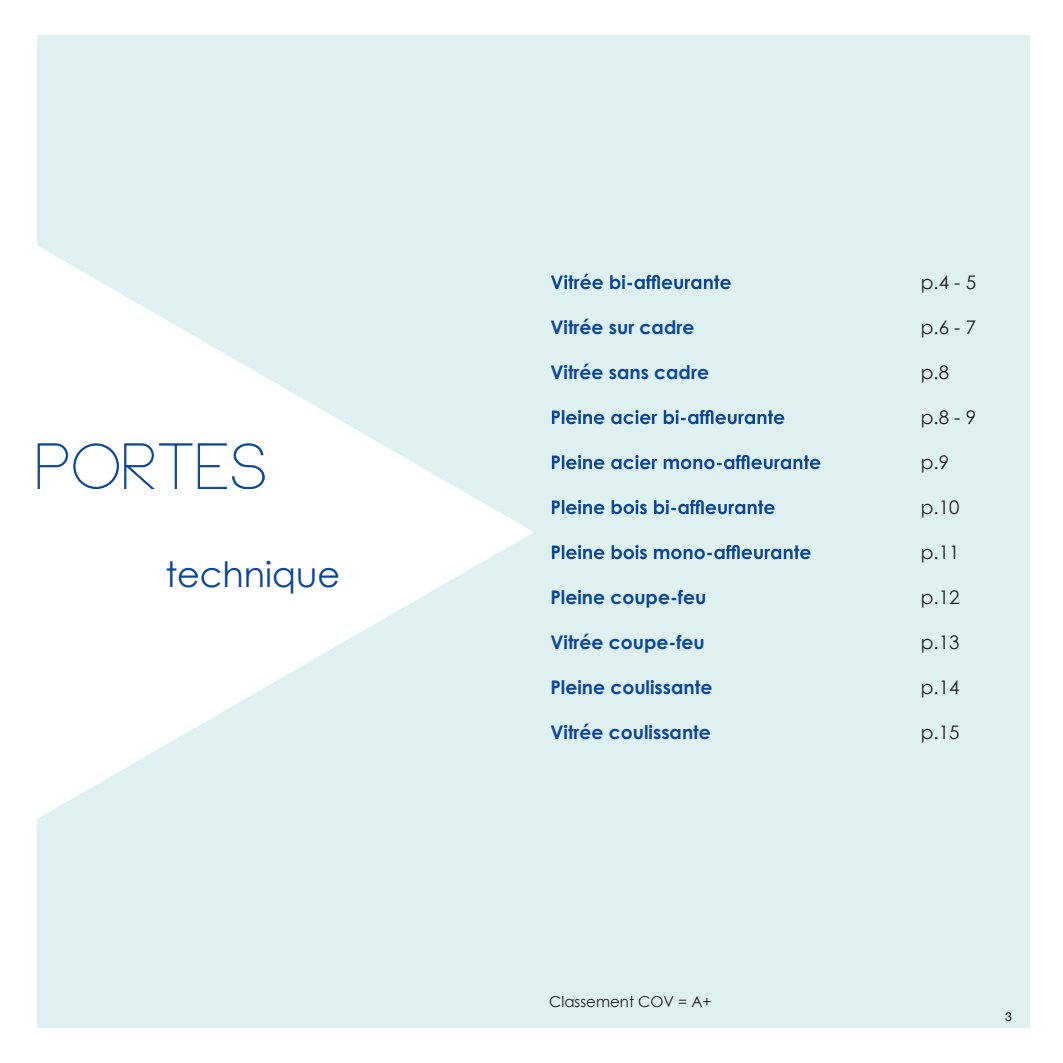
<style>
.page{position:relative;width:1063px;height:1063px;background:#fff}
.page>*{position:absolute;margin:0;border:0;box-sizing:border-box;transform-origin:0 0}
.t1{font:35px "Century Gothic";color:#0b4697}
.t2{font:700 18.75px "Century Gothic";color:#0b4697}
.t3{font:18.75px "Century Gothic";color:#1d1d1b}
.t4{font:15px "Century Gothic";color:#1d1d1b}
.t5{font:12.5px "Helvetica Neue";color:#1d1d1b}
</style>
<div class="page">
<div style="left:38px;top:36px;width:992px;height:992px;background:#dff0f1"></div>
<svg style="left:551px;top:274px;width:180px;height:15px"></svg>
<svg style="left:552px;top:410px;width:232px;height:14px"></svg>
<svg style="left:552px;top:455px;width:268px;height:14px"></svg>
<svg style="left:552px;top:500px;width:223px;height:14px"></svg>
<svg style="left:552px;top:545px;width:259px;height:14px"></svg>
<svg style="left:37px;top:225px;width:497px;height:614px"></svg>
<svg style="left:38px;top:443px;width:227px;height:46px;background:#dae3ef"></svg>
<h1 class="t1" style="left:165px;top:550px;width:176px">technique</h1>
<p class="t3" style="left:921px;top:269px;width:57px">p.4 - 5</p>
<p class="t2" style="left:550px;top:313px;width:145px">Vitrée sur cadre</p>
<p class="t3" style="left:921px;top:314px;width:57px">p.6 - 7</p>
<p class="t2" style="left:550px;top:358px;width:160px">Vitrée sans cadre</p>
<p class="t3" style="left:921px;top:359px;width:30px">p.8</p>
<p class="t3" style="left:921px;top:404px;width:57px">p.8 - 9</p>
<p class="t3" style="left:921px;top:449px;width:30px">p.9</p>
<p class="t3" style="left:921px;top:494px;width:40px">p.10</p>
<p class="t3" style="left:921px;top:539px;width:40px">p.11</p>
<p class="t2" style="left:550px;top:583px;width:158px">Pleine coupe-feu</p>
<p class="t3" style="left:921px;top:584px;width:40px">p.12</p>
<p class="t2" style="left:550px;top:628px;width:156px">Vitrée coupe-feu</p>
<p class="t3" style="left:921px;top:629px;width:40px">p.13</p>
<p class="t2" style="left:550px;top:673px;width:163px">Pleine coulissante</p>
<p class="t3" style="left:921px;top:674px;width:40px">p.14</p>
<p class="t2" style="left:550px;top:718px;width:162px">Vitrée coulissante</p>
<p class="t3" style="left:921px;top:719px;width:40px">p.15</p>
<p class="t4" style="left:549px;top:991px;width:164px">Classement COV = A+</p>
<p class="t5" style="left:1005px;top:1007px;width:8px">3</p>
</div>
